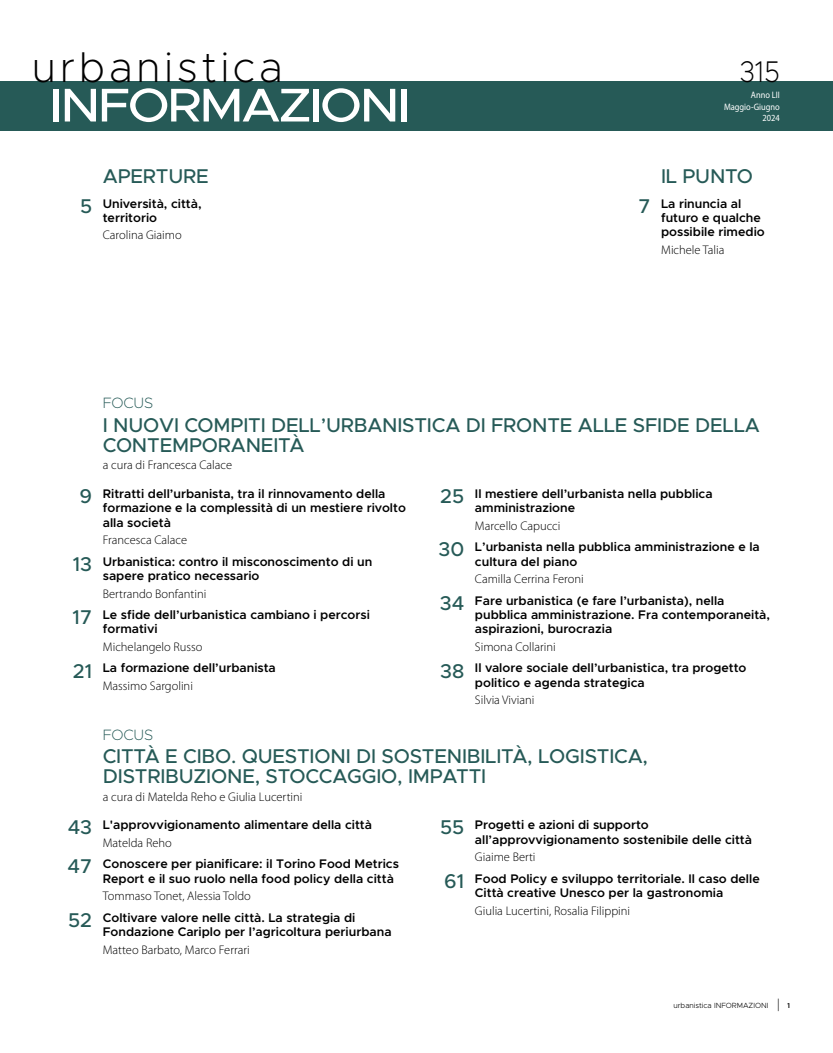
<style>
.page{position:relative;width:833px;height:1053px;background:#fff}
.page>*{position:absolute;margin:0;border:0;box-sizing:border-box;transform-origin:0 0}
.t1{font:500 47.5px "Metropolis";letter-spacing:-.05em;color:#fff;scale:1.1 1}
.t2{font:200 42.5px "Metropolis";letter-spacing:.09em;color:#000}
.t3{font:200 30px "Metropolis";color:#000;scale:.9 1}
.t4{font:500 20px/20px "Metropolis";letter-spacing:-.01em;color:#265a57}
.t5{font:200 15px "Metropolis";letter-spacing:-.01em;color:#265a57}
.t6{font:600 12.5px/14.4px "Metropolis";color:#000}
.t7{font:300 12.5px "Myriad Pro";color:#000}
.t8{font:9.38px/11.2px "Myriad Pro";color:#fff;text-align:right;scale:.9 1}
.t9{font:300 7.5px "Metropolis";color:#000}
.s1{font-family:"Myriad Pro";font-size:12.5px}
.s2{font-family:"Myriad Pro";font-weight:600}
</style>
<div class="page">
<div style="left:0;top:81px;width:833px;height:50px;background:#265a57"></div>
<h2 class="t2" style="left:32px;top:40px;width:253px">urbanistica</h2>
<h3 class="t3" style="left:739px;top:53px;width:46px">315</h3>
<h1 class="t1" style="left:50px;top:75px;width:329px">INFORMAZIONI</h1>
<p class="t8" style="left:724px;top:89px;width:63px">Anno LII<br>Maggio-Giugno<br>2024</p>
<h3 class="t4" style="left:80px;top:196px;width:14px">5</h3>
<h3 class="t4" style="left:103px;top:166px;width:107px">APERTURE</h3>
<p class="t6" style="left:103px;top:196px;width:100px">Università, città, territorio</p>
<p class="t7" style="left:103px;top:228px;width:80px">Carolina Giaimo</p>
<h3 class="t4" style="left:638px;top:196px;width:14px">7</h3>
<h3 class="t4" style="left:661px;top:166px;width:94px">IL PUNTO</h3>
<p class="t6" style="left:661px;top:196px;width:105px">La rinuncia al futuro e qualche possibile rimedio</p>
<p class="t7" style="left:661px;top:243px;width:65px">Michele Talia</p>
<h3 class="t4" style="left:80px;top:486px;width:14px">9</h3>
<h3 class="t4" style="left:73px;top:554px;width:21px">13</h3>
<h3 class="t4" style="left:73px;top:607px;width:21px">17</h3>
<h3 class="t4" style="left:73px;top:660px;width:21px">21</h3>
<h3 class="t4" style="left:67px;top:807px;width:26px;line-height:39px">43<br>47</h3>
<h3 class="t4" style="left:68px;top:909px;width:26px">52</h3>
<p class="t5" style="left:103px;top:393px;width:52px">FOCUS</p>
<h3 class="t4" style="left:103px;top:415px;width:658px">I NUOVI COMPITI DELL’URBANISTICA DI FRONTE ALLE SFIDE DELLA<br>CONTEMPORANEITÀ</h3>
<p class="t7" style="left:103px;top:458px;width:131px">a cura di Francesca Calace</p>
<p class="t6" style="left:103px;top:486px;width:305px">Ritratti dell’urbanista, tra il rinnovamento della formazione e la complessità di un mestiere rivolto alla società</p>
<p class="t7" style="left:103px;top:533px;width:86px">Francesca Calace</p>
<p class="t6" style="left:103px;top:554px;width:271px">Urbanistica: contro il misconoscimento di un sapere pratico necessario</p>
<p class="t7" style="left:103px;top:586px;width:105px">Bertrando Bonfantini</p>
<p class="t6" style="left:103px;top:607px;width:269px">Le sfide dell’urbanistica cambiano i percorsi formativi</p>
<p class="t7" style="left:103px;top:640px;width:101px">Michelangelo Russo</p>
<p class="t6" style="left:103px;top:661px;width:175px">La formazione dell’urbanista</p>
<p class="t7" style="left:103px;top:679px;width:92px">Massimo Sargolini</p>
<p class="t6" style="left:475px;top:486px;width:239px">Il mestiere dell’urbanista nella pubblica amministrazione</p>
<p class="t7" style="left:475px;top:518px;width:87px">Marcello Capucci</p>
<p class="t6" style="left:475px;top:539px;width:286px">L’urbanista nella pubblica amministrazione e la cultura del piano</p>
<p class="t7" style="left:475px;top:572px;width:110px">Camilla Cerrina Feroni</p>
<p class="t6" style="left:475px;top:593px;width:296px">Fare urbanistica (e fare l’urbanista), nella pubblica amministrazione. Fra contemporaneità, aspirazioni, burocrazia</p>
<p class="t7" style="left:475px;top:639px;width:82px">Simona Collarini</p>
<p class="t6" style="left:475px;top:660px;width:273px">Il valore sociale dell’urbanistica, tra progetto politico e agenda strategica</p>
<p class="t7" style="left:475px;top:693px;width:61px">Silvia Viviani</p>
<h3 class="t4" style="left:440px;top:486px;width:26px">25</h3>
<h3 class="t4" style="left:438px;top:539px;width:27px">30</h3>
<h3 class="t4" style="left:440px;top:593px;width:26px">34</h3>
<h3 class="t4" style="left:440px;top:660px;width:26px">38</h3>
<p class="t5" style="left:103px;top:725px;width:52px">FOCUS</p>
<h3 class="t4" style="left:103px;top:746px;width:547px">CITTÀ E CIBO. QUESTIONI DI SOSTENIBILITÀ, LOGISTICA,<br>DISTRIBUZIONE, STOCCAGGIO, IMPATTI</h3>
<p class="t7" style="left:103px;top:789px;width:201px">a cura di Matelda Reho e Giulia Lucertini</p>
<p class="t6" style="left:103px;top:817px;width:271px">L'approvvigionamento alimentare della città</p>
<p class="t7" style="left:103px;top:835px;width:70px">Matelda Reho</p>
<p class="t6" style="left:103px;top:856px;width:298px">Conoscere per pianificare: il Torino Food Metrics<br>Report e il suo ruolo nella food policy della città</p>
<p class="t7" style="left:103px;top:889px;width:150px">Tommaso Tonet, Alessia Toldo</p>
<p class="t6" style="left:103px;top:910px;width:290px">Coltivare valore nelle città. La strategia di<br>Fondazione Cariplo per l’agricoltura periurbana</p>
<p class="t7" style="left:103px;top:942px;width:149px">Matteo Barbato, Marco Ferrari</p>
<p class="t6" style="left:475px;top:817px;width:278px">Progetti e azioni di supporto all’approvvigionamento sostenibile delle città</p>
<p class="t7" style="left:475px;top:850px;width:62px">Giaime Berti</p>
<p class="t6" style="left:475px;top:871px;width:286px">Food Policy e sviluppo territoriale. Il caso delle<br>Città creative Unesco per la gastronomia</p>
<p class="t7" style="left:475px;top:903px;width:157px">Giulia Lucertini, Rosalia Filippini</p>
<h3 class="t4" style="left:440px;top:817px;width:26px">55</h3>
<h3 class="t4" style="left:444px;top:870px;width:22px">61</h3>
<p class="t9" style="left:673px;top:1000px;width:119px">urbanistica INFORMAZIONI <span class="s1">|</span> <span class="s2">1</span></p>
</div>
